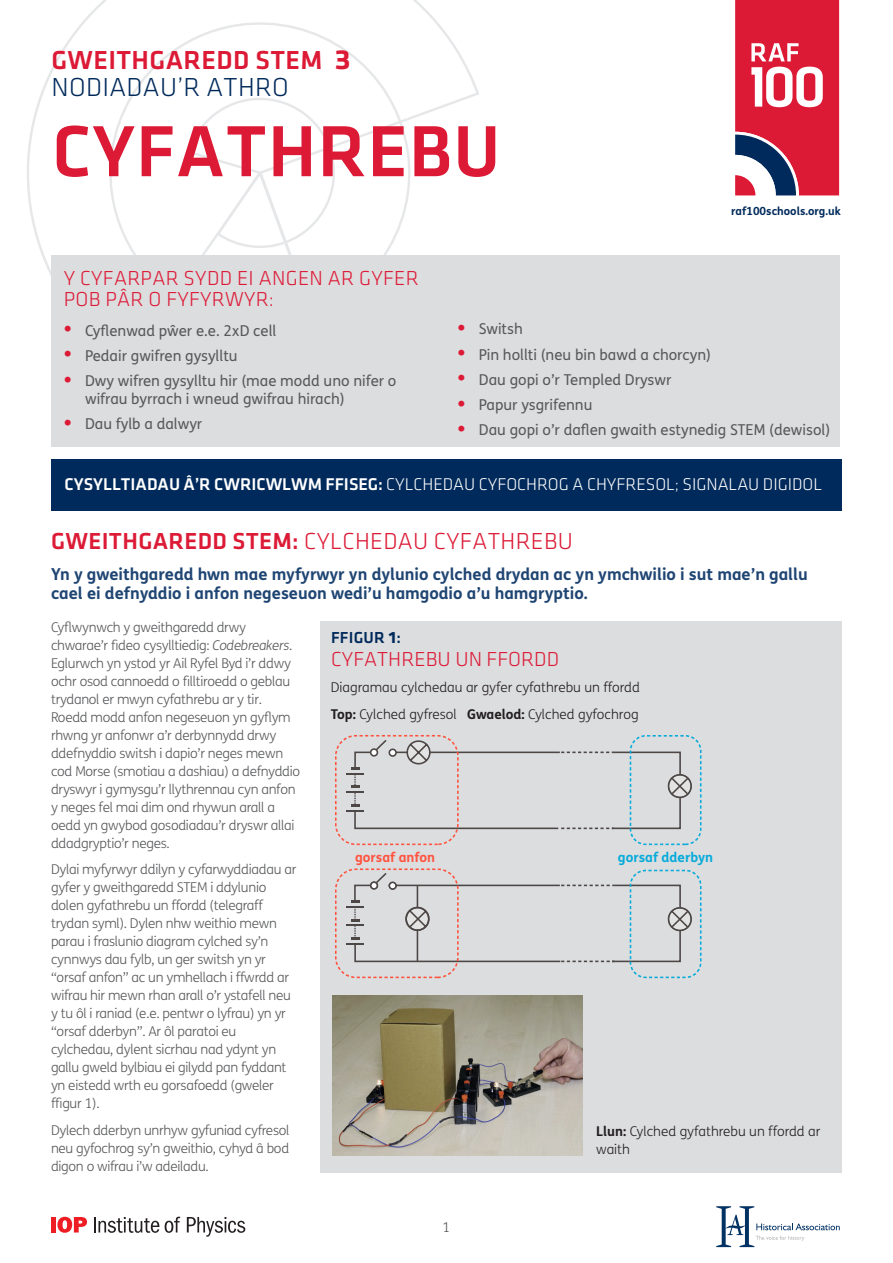
<style>
.page{position:relative;width:893px;height:1263px;background:#fff}
.page>*{position:absolute;margin:0;border:0;box-sizing:border-box;transform-origin:0 0}
.t1{font:75px "Klavika Med Caps SC";letter-spacing:.015em;color:#dc1a36}
.t2{font:27px "Klavika Med Caps SC";letter-spacing:.015em;color:#dc1a36}
.t3{font:27px "Klavika Light Caps SC";letter-spacing:.015em;color:#002a5b}
.t4{font:24px "Klavika Light Caps SC";letter-spacing:.015em;color:#dc1a36}
.t5{font:21px/21px "Klavika Light Caps SC";letter-spacing:.015em;color:#dc1a36}
.t6{font:17.7px "Klavika Light Caps SC";color:#fff}
.t7{font:700 16.5px/19.5px "FS Me";color:#1f4573}
.t8{font:16.5px "Klavika Med Caps SC";letter-spacing:.015em;color:#002a5b}
.t9{font:15px/18px "FS Me";color:#57585a}
.t10{font:300 13.5px/18px "FS Me";letter-spacing:-.02em;color:#57585a}
.t11{font:300 13.5px/26.5px "FS Me";color:#231f20}
.t12{font:700 13.5px "FS Me";color:#06abda}
.t13{font:700 13.5px "FS Me";color:#ff543f}
.t14{font:700 11.25px "FS Me";color:#002a5b}
.s1{font-size:35.25px}
.s2{font-size:24px;color:#dc1a36}
.s3{font-family:"Klavika Med Caps SC"}
.s4{font-size:21px}
.s5{font-weight:700}
.s6{font-style:italic}
</style>
<div class="page">
<div style="left:51px;top:1217px;width:5px;height:15px;background:#ee1d23"></div>
<svg style="left:57px;top:1217px;width:30px;height:16px"></svg>
<svg style="left:94px;top:1217px;width:65px;height:16px"></svg>
<svg style="left:165px;top:1217px;width:15px;height:16px"></svg>
<svg style="left:187px;top:1217px;width:58px;height:19px"></svg>
<svg style="left:716px;top:1206px;width:124px;height:41px"></svg>
<svg style="left:27px;top:0;width:452px;height:275px"></svg>
<div style="left:732px;top:0;width:110px;height:198px;background:linear-gradient(to right,#fff,#fff)"></div>
<svg style="left:735px;top:0;width:104px;height:195px;background:#d0415a"></svg>
<div style="left:51px;top:255px;width:789px;height:191px;background:#dcdddf"></div>
<div style="left:52px;top:459px;width:790px;height:51px;background:#002a5b"></div>
<div style="left:321px;top:621px;width:521px;height:552px;background:#dcdddf"></div>
<div style="left:335px;top:735px;width:124px;height:110px;border:2px dashed #ff543f;border-radius:20px"></div>
<div style="left:630px;top:735px;width:71px;height:110px;border:2px dashed #06abda;border-radius:15px"></div>
<div style="left:335px;top:868px;width:124px;height:110px;border:2px dashed #ff543f;border-radius:20px"></div>
<div style="left:630px;top:870px;width:71px;height:108px;border:2px dashed #06abda;border-radius:15px"></div>
<svg style="left:346px;top:739px;width:348px;height:91px"></svg>
<svg style="left:346px;top:872px;width:348px;height:91px"></svg>
<img style="left:332px;top:996px;width:251px;height:159px">
<h2 class="t2" style="left:51px;top:46px;width:301px">GWEITHGAREDD STEM <span class="s1">3</span></h2>
<h2 class="t3" style="left:51px;top:73px;width:239px">NODIADAU’R ATHRO</h2>
<h1 class="t1" style="left:52px;top:111px;width:450px">CYFATHREBU</h1>
<p class="t14" style="left:731px;top:202px;width:111px">raf100schools.org.uk</p>
<h3 class="t5" style="left:64px;top:268px;width:356px">Y CYFARPAR SYDD EI ANGEN AR GYFER<br>POB PÂR O FYFYRWYR:</h3>
<p class="t9" style="left:64px;top:321px;width:214px"><span class="s2">•</span> Cyflenwad pŵer e.e. 2xD cell</p>
<p class="t9" style="left:64px;top:346px;width:175px"><span class="s2">•</span> Pedair gwifren gysylltu</p>
<p class="t9" style="left:85px;top:372px;width:313px;text-indent:-21px"><span class="s2">•</span> Dwy wifren gysylltu hir (mae modd uno nifer o wifrau byrrach i wneud gwifrau hirach)</p>
<p class="t9" style="left:64px;top:415px;width:140px"><span class="s2">•</span> Dau fylb a dalwyr</p>
<p class="t9" style="left:458px;top:320px;width:67px"><span class="s2">•</span> Switsh</p>
<p class="t9" style="left:458px;top:345px;width:255px"><span class="s2">•</span> Pin hollti (neu bin bawd a chorcyn)</p>
<p class="t9" style="left:458px;top:370px;width:215px"><span class="s2">•</span> Dau gopi o’r Templed Dryswr</p>
<p class="t9" style="left:458px;top:395px;width:136px"><span class="s2">•</span> Papur ysgrifennu</p>
<p class="t9" style="left:458px;top:421px;width:374px"><span class="s2">•</span> Dau gopi o’r daflen gwaith estynedig STEM (dewisol)</p>
<h3 class="t6" style="left:65px;top:475px;width:759px"><span class="s3">CYSYLLTIADAU Â’R CWRICWLWM FFISEG:</span> CYLCHEDAU CYFOCHROG A CHYFRESOL; SIGNALAU DIGIDOL</h3>
<h3 class="t4" style="left:51px;top:529px;width:523px"><span class="s3">GWEITHGAREDD STEM:</span> CYLCHEDAU CYFATHREBU</h3>
<p class="t7" style="left:51px;top:563px;width:758px">Yn y gweithgaredd hwn mae myfyrwyr yn dylunio cylched drydan ac yn ymchwilio i sut mae’n gallu cael ei defnyddio i anfon negeseuon wedi’u hamgodio a’u hamgryptio.</p>
<p class="t8" style="left:331px;top:629px;width:72px">FFIGUR <span class="s4">1</span>:</p>
<h3 class="t5" style="left:331px;top:648px;width:230px">CYFATHREBU UN FFORDD</h3>
<p class="t11" style="left:331px;top:674px;width:311px">Diagramau cylchedau ar gyfer cyfathrebu un ffordd<br><span class="s5">Top:</span> Cylched gyfresol <span class="s5">Gwaelod:</span> Cylched gyfochrog</p>
<p class="t10" style="left:51px;top:617px;width:251px">Cyflwynwch y gweithgaredd drwy chwarae’r fideo cysylltiedig: <span class="s6">Codebreakers</span>.<br>Eglurwch yn ystod yr Ail Ryfel Byd i’r ddwy ochr osod cannoedd o filltiroedd o geblau trydanol er mwyn cyfathrebu ar y tir.<br>Roedd modd anfon negeseuon yn gyflym rhwng yr anfonwr a’r derbynnydd drwy ddefnyddio switsh i dapio’r neges mewn cod Morse (smotiau a dashiau) a defnyddio dryswyr i gymysgu’r llythrennau cyn anfon y neges fel mai dim ond rhywun arall a oedd yn gwybod gosodiadau’r dryswr allai ddadgryptio’r neges.</p>
<p class="t10" style="left:51px;top:860px;width:247px">Dylai myfyrwyr ddilyn y cyfarwyddiadau ar gyfer y gweithgaredd STEM i ddylunio dolen gyfathrebu un ffordd (telegraff trydan syml). Dylen nhw weithio mewn parau i fraslunio diagram cylched sy’n cynnwys dau fylb, un ger switsh yn yr “orsaf anfon” ac un ymhellach i ffwrdd ar wifrau hir mewn rhan arall o’r ystafell neu y tu ôl i raniad (e.e. pentwr o lyfrau) yn yr “orsaf dderbyn”. Ar ôl paratoi eu cylchedau, dylent sicrhau nad ydynt yn gallu gweld bylbiau ei gilydd pan fyddant yn eistedd wrth eu gorsafoedd (gweler ffigur 1).</p>
<p class="t10" style="left:51px;top:1120px;width:240px;text-align:justify">Dylech dderbyn unrhyw gyfuniad cyfresol neu gyfochrog sy’n gweithio, cyhyd â bod digon o wifrau i’w adeiladu.</p>
<p class="t13" style="left:355px;top:846px;width:82px">gorsaf anfon</p>
<p class="t12" style="left:618px;top:847px;width:97px">gorsaf dderbyn</p>
<p class="t11" style="left:596px;top:1122px;width:226px;line-height:18px"><span class="s5">Llun:</span> Cylched gyfathrebu un ffordd ar waith</p>
<p class="t10" style="left:443px;top:1218px;width:9px">1</p>
</div>
